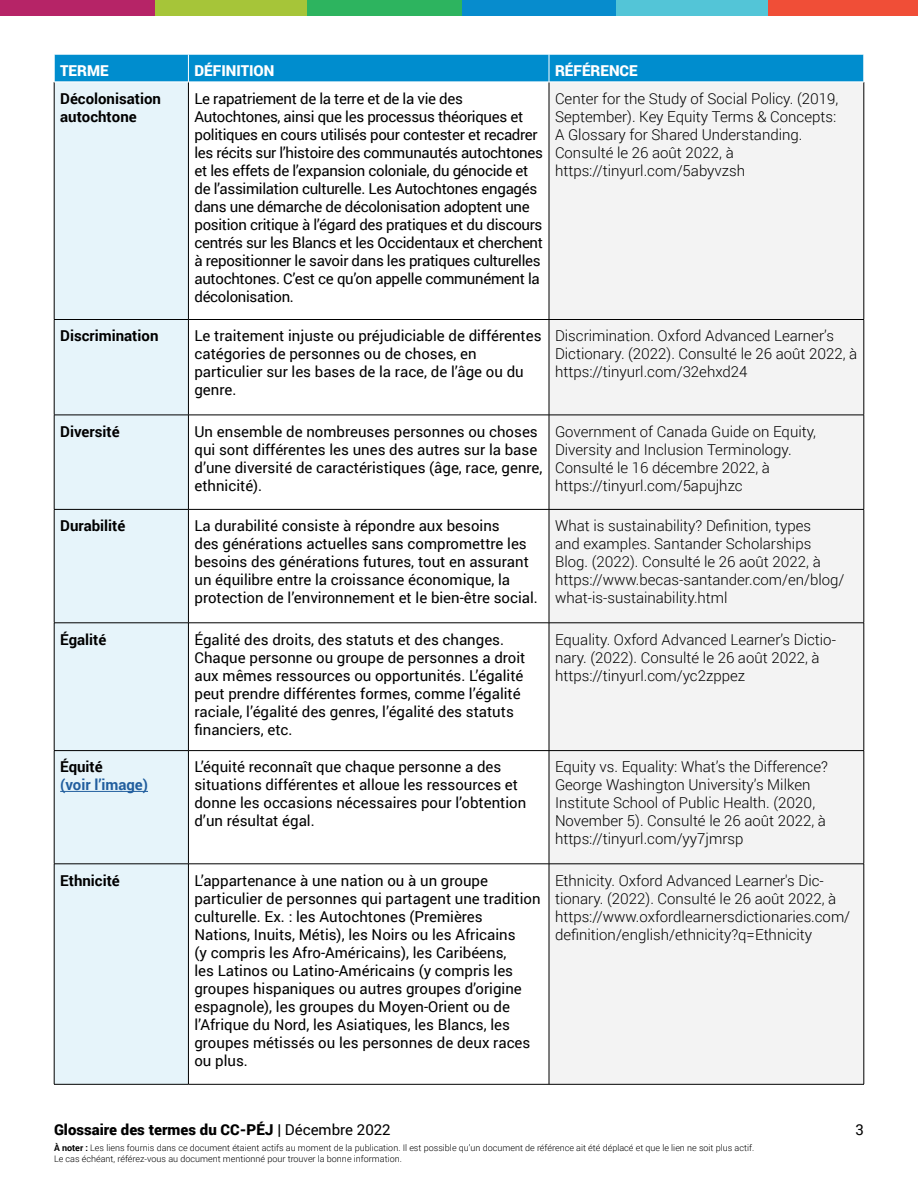
<style>
.page{position:relative;width:918px;height:1188px;background:#fff}
.page>*{position:absolute;margin:0;border:0;box-sizing:border-box;transform-origin:0 0}
.t1{font:15px/18px "Roboto";color:#000}
.t2{font:300 15px/18px "Roboto";color:#000}
.t3{font:15px/18px "Roboto";letter-spacing:-.02em;color:#000}
.t4{font:700 15px/18px "Roboto";color:#000}
.t5{font:900 15px "Roboto";color:#000}
.t6{font:900 15px "Roboto";color:#fff}
.t7{font:700 15px "Roboto";color:#215e9e}
.t8{font:300 9px/10.8px "Roboto";color:#000}
.s1{font-weight:400}
.s2{font-weight:700}
</style>
<div class="page">
<div style="left:616px;top:0;width:155px;height:15px;background:#53c5d7"></div>
<div style="left:768px;top:0;width:150px;height:15px;background:#f04e37"></div>
<div style="left:461px;top:0;width:155px;height:15px;background:#078ccd"></div>
<div style="left:155px;top:0;width:154px;height:15px;background:#a6c539"></div>
<div style="left:307px;top:0;width:154px;height:15px;background:#2db45f"></div>
<div style="left:0;top:0;width:155px;height:15px;background:#b62467"></div>
<div style="left:55px;top:83px;width:133px;height:1001px;background:#e6f4fa"></div>
<div style="left:550px;top:83px;width:314px;height:1001px;background:#f3f3f3"></div>
<hr style="left:54px;top:319px;width:134px;height:1px;background:#000">
<hr style="left:54px;top:320px;width:1px;height:95px;background:#000">
<hr style="left:188px;top:319px;width:361px;height:1px;background:#000">
<hr style="left:188px;top:320px;width:1px;height:95px;background:#000">
<hr style="left:549px;top:319px;width:315px;height:1px;background:#000">
<hr style="left:549px;top:320px;width:1px;height:95px;background:#000">
<hr style="left:864px;top:320px;width:1px;height:95px;background:#000">
<hr style="left:54px;top:415px;width:134px;height:1px;background:#000">
<hr style="left:54px;top:415px;width:1px;height:94px;background:#000">
<hr style="left:188px;top:415px;width:361px;height:1px;background:#000">
<hr style="left:188px;top:415px;width:1px;height:94px;background:#000">
<hr style="left:549px;top:415px;width:315px;height:1px;background:#000">
<hr style="left:549px;top:415px;width:1px;height:94px;background:#000">
<hr style="left:864px;top:415px;width:1px;height:94px;background:#000">
<hr style="left:54px;top:623px;width:134px;height:1px;background:#000">
<hr style="left:54px;top:623px;width:1px;height:127px;background:#000">
<hr style="left:188px;top:623px;width:361px;height:1px;background:#000">
<hr style="left:188px;top:623px;width:1px;height:127px;background:#000">
<hr style="left:549px;top:623px;width:315px;height:1px;background:#000">
<hr style="left:549px;top:623px;width:1px;height:127px;background:#000">
<hr style="left:864px;top:623px;width:1px;height:127px;background:#000">
<hr style="left:54px;top:750px;width:134px;height:1px;background:#000">
<hr style="left:54px;top:751px;width:1px;height:113px;background:#000">
<hr style="left:188px;top:750px;width:361px;height:1px;background:#000">
<hr style="left:188px;top:751px;width:1px;height:113px;background:#000">
<hr style="left:549px;top:750px;width:315px;height:1px;background:#000">
<hr style="left:549px;top:751px;width:1px;height:113px;background:#000">
<hr style="left:864px;top:751px;width:1px;height:113px;background:#000">
<hr style="left:54px;top:864px;width:134px;height:1px;background:#000">
<hr style="left:54px;top:864px;width:1px;height:220px;background:#000">
<hr style="left:188px;top:864px;width:361px;height:1px;background:#000">
<hr style="left:188px;top:864px;width:1px;height:220px;background:#000">
<hr style="left:549px;top:864px;width:315px;height:1px;background:#000">
<hr style="left:549px;top:864px;width:1px;height:220px;background:#000">
<hr style="left:864px;top:864px;width:1px;height:220px;background:#000">
<hr style="left:54px;top:82px;width:1px;height:237px;background:#000">
<hr style="left:188px;top:82px;width:1px;height:237px;background:#000">
<hr style="left:549px;top:82px;width:1px;height:237px;background:#000">
<hr style="left:864px;top:82px;width:1px;height:237px;background:#000">
<hr style="left:54px;top:1084px;width:134px;height:1px;background:#000">
<hr style="left:188px;top:1084px;width:361px;height:1px;background:#000">
<hr style="left:549px;top:1084px;width:315px;height:1px;background:#000">
<hr style="left:54px;top:509px;width:134px;height:1px;background:#000">
<hr style="left:54px;top:510px;width:1px;height:113px;background:#000">
<hr style="left:188px;top:509px;width:361px;height:1px;background:#000">
<hr style="left:188px;top:510px;width:1px;height:113px;background:#000">
<hr style="left:549px;top:509px;width:315px;height:1px;background:#000">
<hr style="left:549px;top:510px;width:1px;height:113px;background:#000">
<hr style="left:864px;top:510px;width:1px;height:113px;background:#000">
<svg style="left:54px;top:54px;width:810px;height:28px;background:#0e93d0"></svg>
<hr style="left:54px;top:82px;width:134px;height:1px;background:#fff">
<hr style="left:188px;top:82px;width:361px;height:1px;background:#fff">
<hr style="left:549px;top:82px;width:315px;height:1px;background:#fff">
<hr style="left:60px;top:791px;width:88px;height:1px;background:#215e9e">
<p class="t6" style="left:60px;top:60px;width:50px">TERME</p>
<p class="t6" style="left:194px;top:60px;width:82px">DÉFINITION</p>
<p class="t6" style="left:555px;top:60px;width:84px">RÉFÉRENCE</p>
<p class="t4" style="left:60px;top:89px;width:102px">Décolonisation autochtone</p>
<p class="t3" style="left:194px;top:89px;width:350px">Le rapatriement de la terre et de la vie des Autochtones, ainsi que les processus théoriques et politiques en cours utilisés pour contester et recadrer les récits sur l’histoire des communautés autochtones et les effets de l’expansion coloniale, du génocide et de l’assimilation culturelle. Les Autochtones engagés dans une démarche de décolonisation adoptent une position critique à l’égard des pratiques et du discours centrés sur les Blancs et les Occidentaux et cherchent à repositionner le savoir dans les pratiques culturelles autochtones. C’est ce qu’on appelle communément la décolonisation.</p>
<p class="t2" style="left:555px;top:89px;width:285px">Center for the Study of Social Policy. (2019, September). Key Equity Terms &amp; Concepts:<br>A Glossary for Shared Understanding.<br>Consulté le 26 août 2022, à https://tinyurl.com/5abyvzsh</p>
<p class="t4" style="left:60px;top:326px;width:100px">Discrimination</p>
<p class="t1" style="left:194px;top:326px;width:349px">Le traitement injuste ou préjudiciable de différentes catégories de personnes ou de choses, en particulier sur les bases de la race, de l’âge ou du genre.</p>
<p class="t2" style="left:555px;top:326px;width:304px">Discrimination. Oxford Advanced Learner’s<br>Dictionary. (2022). Consulté le 26 août 2022, à https://tinyurl.com/32ehxd24</p>
<p class="t4" style="left:60px;top:422px;width:61px">Diversité</p>
<p class="t1" style="left:194px;top:422px;width:349px">Un ensemble de nombreuses personnes ou choses qui sont différentes les unes des autres sur la base d’une diversité de caractéristiques (âge, race, genre, ethnicité).</p>
<p class="t2" style="left:555px;top:422px;width:263px">Government of Canada Guide on Equity, Diversity and Inclusion Terminology.<br>Consulté le 16 décembre 2022, à https://tinyurl.com/5apujhzc</p>
<p class="t4" style="left:60px;top:516px;width:67px">Durabilité</p>
<p class="t1" style="left:194px;top:516px;width:345px">La durabilité consiste à répondre aux besoins<br>des générations actuelles sans compromettre les besoins des générations futures, tout en assurant un équilibre entre la croissance économique, la protection de l’environnement et le bien-être social.</p>
<p class="t2" style="left:555px;top:516px;width:291px">What is sustainability? Definition, types<br>and examples. Santander Scholarships Blog. (2022). Consulté le 26 août 2022, à https://www.becas-santander.com/en/blog/ what-is-sustainability.html</p>
<p class="t4" style="left:60px;top:630px;width:48px">Égalité</p>
<p class="t1" style="left:195px;top:630px;width:332px">Égalité des droits, des statuts et des changes.<br>Chaque personne ou groupe de personnes a droit aux mêmes ressources ou opportunités. L’égalité peut prendre différentes formes, comme l’égalité raciale, l’égalité des genres, l’égalité des statuts financiers, etc.</p>
<p class="t2" style="left:555px;top:630px;width:282px">Equality. Oxford Advanced Learner’s Dictio&shy;nary. (2022). Consulté le 26 août 2022, à https://tinyurl.com/yc2zppez</p>
<p class="t4" style="left:60px;top:757px;width:44px">Équité</p>
<p class="t7" style="left:60px;top:774px;width:89px">(voir l’image)</p>
<p class="t1" style="left:194px;top:757px;width:333px">L’équité reconnaît que chaque personne a des situations différentes et alloue les ressources et donne les occasions nécessaires pour l’obtention d’un résultat égal.</p>
<p class="t2" style="left:555px;top:757px;width:274px">Equity vs. Equality: What’s the Difference?<br>George Washington University’s Milken Institute School of Public Health. (2020, November 5). Consulté le 26 août 2022, à https://tinyurl.com/yy7jmrsp</p>
<p class="t4" style="left:60px;top:871px;width:61px">Ethnicité</p>
<p class="t1" style="left:194px;top:871px;width:348px">L’appartenance à une nation ou à un groupe particulier de personnes qui partagent une tradition culturelle. Ex. : les Autochtones (Premières Nations, Inuits, Métis), les Noirs ou les Africains<br>(y compris les Afro-Américains), les Caribéens,<br>les Latinos ou Latino-Américains (y compris les groupes hispaniques ou autres groupes d’origine espagnole), les groupes du Moyen-Orient ou de l’Afrique du Nord, les Asiatiques, les Blancs, les groupes métissés ou les personnes de deux races ou plus.</p>
<p class="t2" style="left:555px;top:871px;width:297px">Ethnicity. Oxford Advanced Learner's Dic&shy;tionary. (2022). Consulté le 26 août 2022, à https://www.oxfordlearnersdictionaries.com/ definition/english/ethnicity?q=Ethnicity</p>
<p class="t5" style="left:54px;top:1119px;width:338px">Glossaire des termes du CC-PÉJ | <span class="s1">Décembre 2022</span></p>
<p class="t1" style="left:856px;top:1120px;width:10px">3</p>
<p class="t8" style="left:54px;top:1142px;width:702px"><span class="s2">À noter :</span> Les liens fournis dans ce document étaient actifs au moment de la publication. Il est possible qu’un document de référence ait été déplacé et que le lien ne soit plus actif.<br>Le cas échéant, référez-vous au document mentionné pour trouver la bonne information.</p>
</div>
